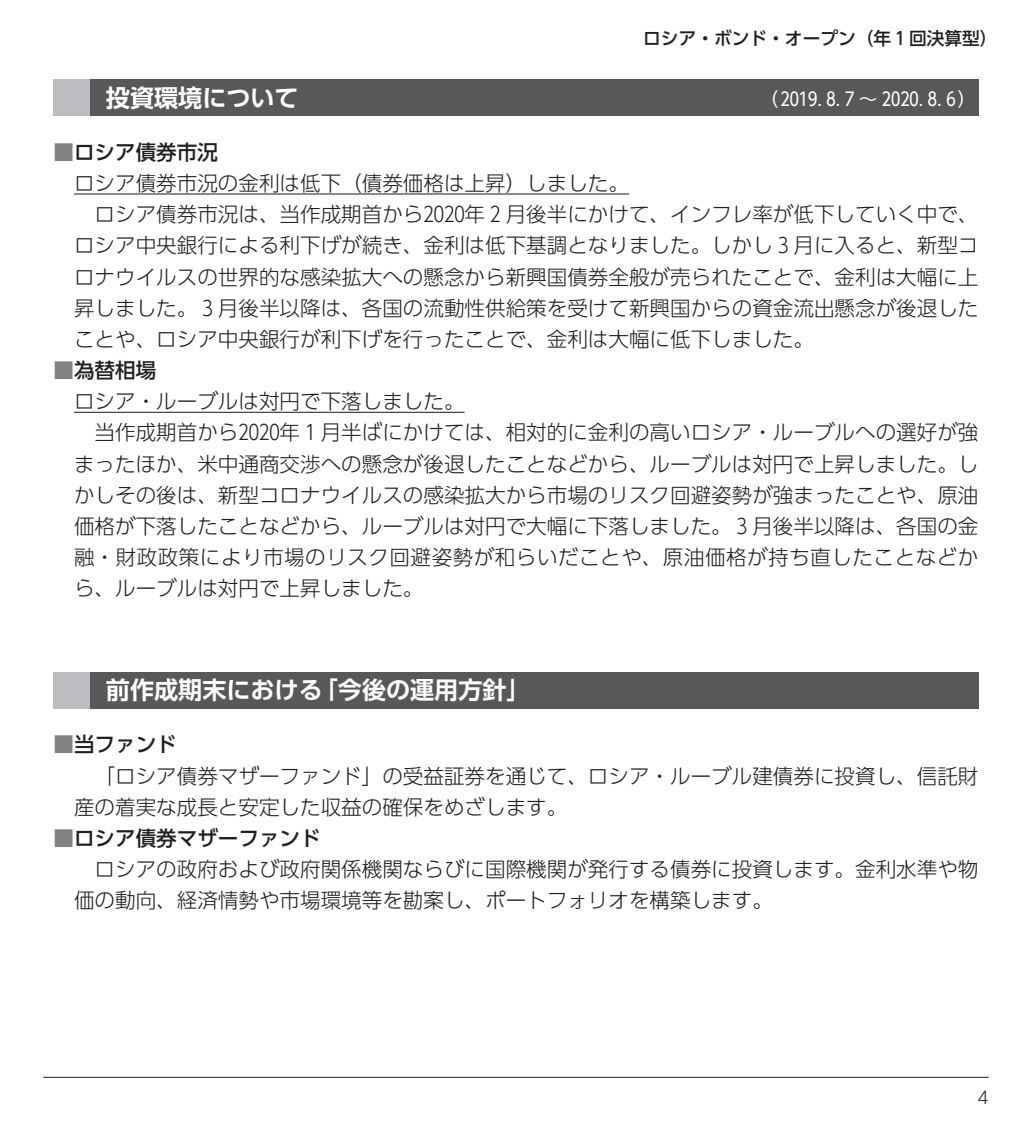
<style>
.page{position:relative;width:1032px;height:1134px;background:#fff}
.page>*{position:absolute;margin:0;border:0;box-sizing:border-box;transform-origin:0 0}
.t1{font:700 24px "UD Shin Go Pro De";color:#fff}
.t2{font:300 20.6px "UD Shin Go Pro";color:#231f20}
.t3{font:300 20.6px "UD Shin Go Pro";letter-spacing:.025em;color:#231f20}
.t4{font:500 20.6px "UD Shin Go Pro";color:#231f20}
.t5{font:18.4px "UD Shin Go Pro";color:#fff}
.t6{font:500 17.8px "UD Shin Go Pro";color:#231f20}
.t7{font:300 17px "UD Shin Go Pro";color:#231f20}
.s1{color:#808285}
</style>
<div class="page">
<hr style="left:43px;top:1077px;width:946px;height:1px;background:#231f20">
<hr style="left:74px;top:193px;width:555px;height:1px;background:#231f20">
<hr style="left:74px;top:412px;width:391px;height:1px;background:#231f20">
<div style="left:54px;top:79px;width:924px;height:37px;background:#57585a"></div>
<div style="left:54px;top:79px;width:36px;height:37px;background:#bcbdc0"></div>
<div style="left:54px;top:672px;width:924px;height:37px;background:#57585a"></div>
<div style="left:54px;top:672px;width:36px;height:37px;background:#bcbdc0"></div>
<p class="t6" style="left:643px;top:24px;width:356px">ロシア・ボンド・オープン（年 1 回決算型）</p>
<p class="t1" style="left:106px;top:78px;width:194px">投資環境について</p>
<p class="t5" style="left:760px;top:84px;width:218px">（ 2019. 8. 7 ～ 2020. 8. 6）</p>
<p class="t4" style="left:54px;top:135px;width:166px"><span class="s1">■</span>ロシア債券市況</p>
<p class="t2" style="left:74px;top:166px;width:556px">ロシア債券市況の金利は低下（債券価格は上昇）しました。</p>
<p class="t2" style="left:95px;top:198px;width:885px">ロシア債券市況は、当作成期首から2020年 2 月後半にかけて、インフレ率が低下していく中で、</p>
<p class="t2" style="left:74px;top:229px;width:906px">ロシア中央銀行による利下げが続き、金利は低下基調となりました。しかし 3 月に入ると、新型コ</p>
<p class="t2" style="left:74px;top:260px;width:906px">ロナウイルスの世界的な感染拡大への懸念から新興国債券全般が売られたことで、金利は大幅に上</p>
<p class="t2" style="left:74px;top:291px;width:906px">昇しました。 3 月後半以降は、各国の流動性供給策を受けて新興国からの資金流出懸念が後退した</p>
<p class="t2" style="left:74px;top:322px;width:741px">ことや、ロシア中央銀行が利下げを行ったことで、金利は大幅に低下しました。</p>
<p class="t4" style="left:54px;top:354px;width:104px"><span class="s1">■</span>為替相場</p>
<p class="t2" style="left:74px;top:385px;width:392px">ロシア・ルーブルは対円で下落しました。</p>
<p class="t2" style="left:95px;top:416px;width:885px">当作成期首から2020年 1 月半ばにかけては、相対的に金利の高いロシア・ルーブルへの選好が強</p>
<p class="t2" style="left:74px;top:447px;width:906px">まったほか、米中通商交渉への懸念が後退したことなどから、ルーブルは対円で上昇しました。し</p>
<p class="t2" style="left:74px;top:478px;width:906px">かしその後は、新型コロナウイルスの感染拡大から市場のリスク回避姿勢が強まったことや、原油</p>
<p class="t2" style="left:74px;top:509px;width:906px">価格が下落したことなどから、ルーブルは対円で大幅に下落しました。 3 月後半以降は、各国の金</p>
<p class="t3" style="left:74px;top:541px;width:906px">融・財政政策により市場のリスク回避姿勢が和らいだことや、原油価格が持ち直したことなどか</p>
<p class="t2" style="left:74px;top:572px;width:351px">ら、ルーブルは対円で上昇しました。</p>
<p class="t1" style="left:106px;top:671px;width:426px">前作成期末における「今後の運用方針」</p>
<p class="t4" style="left:54px;top:728px;width:125px"><span class="s1">■</span>当ファンド</p>
<p class="t2" style="left:95px;top:759px;width:885px">「ロシア債券マザーファンド」の受益証券を通じて、ロシア・ルーブル建債券に投資し、信託財</p>
<p class="t2" style="left:74px;top:790px;width:495px">産の着実な成長と安定した収益の確保をめざします。</p>
<p class="t4" style="left:54px;top:821px;width:269px"><span class="s1">■</span>ロシア債券マザーファンド</p>
<p class="t2" style="left:95px;top:852px;width:885px">ロシアの政府および政府関係機関ならびに国際機関が発行する債券に投資します。金利水準や物</p>
<p class="t2" style="left:74px;top:884px;width:700px">価の動向、経済情勢や市場環境等を勘案し、ポートフォリオを構築します。</p>
<p class="t7" style="left:977px;top:1083px;width:13px">4</p>
</div>
